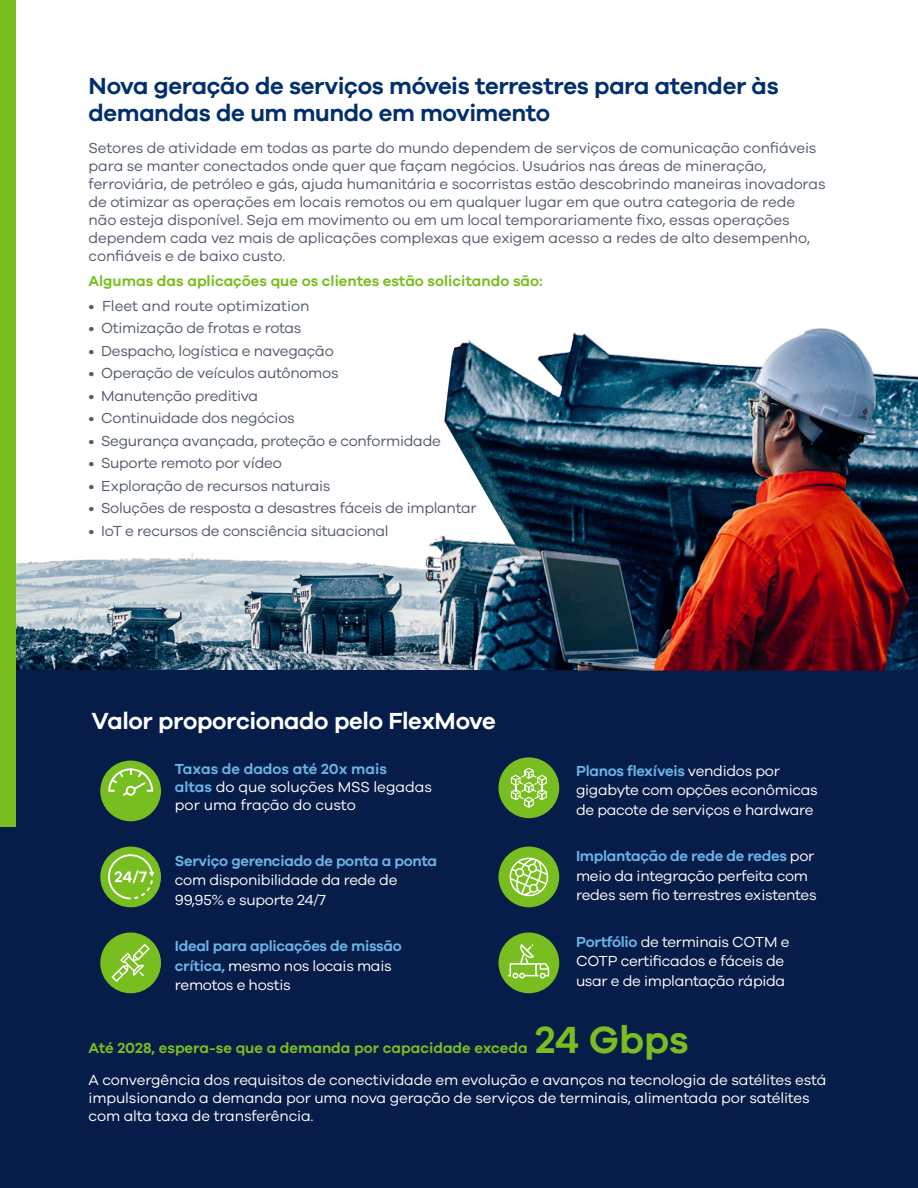
<style>
.page{position:relative;width:918px;height:1188px;background:#fff}
.page>*{position:absolute;margin:0;border:0;box-sizing:border-box;transform-origin:0 0}
.t1{font:600 39px "Galano Grotesque";color:#78be21}
.t2{font:600 24px/27px "Galano Grotesque";letter-spacing:-.015em;color:#002f6c}
.t3{font:600 24px "Galano Grotesque";letter-spacing:-.015em;color:#fff}
.t4{font:15px/18px "Galano Grotesque";letter-spacing:-.015em;color:#515a6c}
.t5{font:15px/19.5px "Galano Grotesque";letter-spacing:-.02em;color:#fff}
.t6{font:600 15px "Galano Grotesque";color:#78be21}
.t7{font:600 15px/19.5px "Galano Grotesque";letter-spacing:-.02em;color:#69b3e7}
.t8{font:15px/18px "Galano Grotesque";color:#fff}
.s1{font-weight:600;color:#69b3e7}
.s2{font-weight:400;color:#fff}
</style>
<div class="page">
<img style="left:15px;top:461px;width:429px;height:210px">
<img style="left:444px;top:340px;width:474px;height:331px">
<div style="left:0;top:671px;width:918px;height:517px;background:#071d49"></div>
<div style="left:100px;top:933px;width:61px;height:60px;background:#78be21;border-radius:50%"></div>
<svg style="left:111px;top:944px;width:39px;height:38px"></svg>
<div style="left:498px;top:933px;width:61px;height:60px;background:#78be21;border-radius:50%"></div>
<svg style="left:508px;top:944px;width:41px;height:35px"></svg>
<div style="left:498px;top:757px;width:61px;height:61px;background:#78be21;border-radius:50%"></div>
<svg style="left:511px;top:768px;width:36px;height:40px"></svg>
<div style="left:100px;top:847px;width:61px;height:60px;background:#78be21;border-radius:50%"></div>
<svg style="left:108px;top:854px;width:46px;height:45px"></svg>
<div style="left:100px;top:761px;width:61px;height:60px;background:#78be21;border-radius:50%"></div>
<svg style="left:108px;top:768px;width:45px;height:28px"></svg>
<div style="left:498px;top:847px;width:61px;height:60px;background:#78be21;border-radius:50%"></div>
<svg style="left:507px;top:855px;width:44px;height:41px"></svg>
<div style="left:0;top:0;width:15px;height:827px;background:#78be21"></div>
<img style="left:512px;top:328px;width:402px;height:343px">
<h2 class="t2" style="left:89px;top:74px;width:692px">Nova geração de serviços móveis terrestres para atender às demandas de um mundo em movimento</h2>
<p class="t4" style="left:89px;top:139px;width:739px">Setores de atividade em todas as parte do mundo dependem de serviços de comunicação confiáveis para se manter conectados onde quer que façam negócios. Usuários nas áreas de mineração, ferroviária, de petróleo e gás, ajuda humanitária e socorristas estão descobrindo maneiras inovadoras de otimizar as operações em locais remotos ou em qualquer lugar em que outra categoria de rede não esteja disponível. Seja em movimento ou em um local temporariamente fixo, essas operações dependem cada vez mais de aplicações complexas que exigem acesso a redes de alto desempenho, confiáveis e de baixo custo.</p>
<p class="t6" style="left:89px;top:275px;width:456px">Algumas das aplicações que os clientes estão solicitando são:</p>
<p class="t4" style="left:89px;top:298px;width:223px">• Fleet and route optimization</p>
<p class="t4" style="left:89px;top:320px;width:214px">• Otimização de frotas e rotas</p>
<p class="t4" style="left:89px;top:343px;width:247px">• Despacho, logística e navegação</p>
<p class="t4" style="left:89px;top:365px;width:252px">• Operação de veículos autônomos</p>
<p class="t4" style="left:89px;top:388px;width:171px">• Manutenção preditiva</p>
<p class="t4" style="left:89px;top:410px;width:208px">• Continuidade dos negócios</p>
<p class="t4" style="left:89px;top:433px;width:354px">• Segurança avançada, proteção e conformidade</p>
<p class="t4" style="left:89px;top:455px;width:195px">• Suporte remoto por vídeo</p>
<p class="t4" style="left:89px;top:478px;width:243px">• Exploração de recursos naturais</p>
<p class="t4" style="left:89px;top:500px;width:390px">• Soluções de resposta a desastres fáceis de implantar</p>
<p class="t4" style="left:89px;top:523px;width:302px">• IoT e recursos de consciência situacional</p>
<h2 class="t3" style="left:92px;top:711px;width:406px">Valor proporcionado pelo FlexMove</h2>
<p class="t8" style="left:175px;top:761px;width:259px"><span class="s1">Taxas de dados até 20x mais<br>altas</span> do que soluções MSS legadas por uma fração do custo</p>
<p class="t7" style="left:175px;top:852px;width:264px">Serviço gerenciado de ponta a ponta</p>
<p class="t5" style="left:175px;top:871px;width:224px">com disponibilidade da rede de<br>99,95% e suporte 24/7</p>
<p class="t7" style="left:175px;top:937px;width:228px">Ideal para aplicações de missão crítica, <span class="s2">mesmo nos locais mais remotos e hostis</span></p>
<p class="t5" style="left:576px;top:762px;width:243px"><span class="s1">Planos flexíveis</span> vendidos por gigabyte com opções econômicas de pacote de serviços e hardware</p>
<p class="t5" style="left:576px;top:847px;width:242px"><span class="s1">Implantação de rede de redes</span> por meio da integração perfeita com redes sem fio terrestres existentes</p>
<p class="t5" style="left:576px;top:933px;width:215px"><span class="s1">Portfólio</span> de terminais COTM e<br>COTP certificados e fáceis de usar e de implantação rápida</p>
<h1 class="t1" style="left:535px;top:1024px;width:155px">24 Gbps</h1>
<p class="t5" style="left:89px;top:1071px;width:739px;line-height:18px">A convergência dos requisitos de conectividade em evolução e avanços na tecnologia de satélites está impulsionando a demanda por uma nova geração de serviços de terminais, alimentada por satélites com alta taxa de transferência.</p>
<p class="t6" style="left:89px;top:1042px;width:441px">Até 2028, espera-se que a demanda por capacidade exceda</p>
</div>
